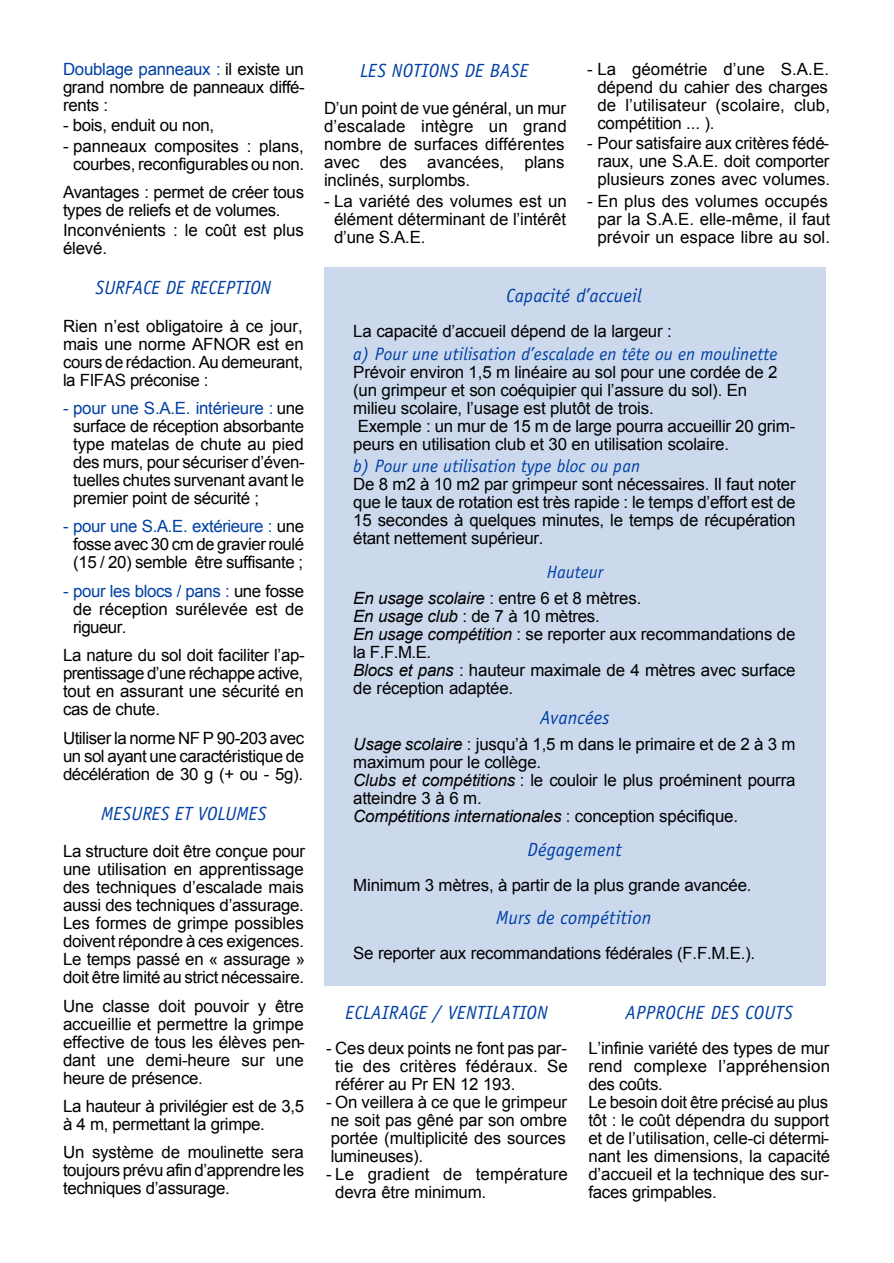
<style>
.page{position:relative;width:894px;height:1263px;background:#fff}
.page>*{position:absolute;margin:0;border:0;box-sizing:border-box;transform-origin:0 0}
.t1{font:italic 19.2px "Officina Sans";letter-spacing:.01em;color:#0040a4}
.t2{font:italic 18px "Officina Sans";color:#0040a4}
.t3{font:16.8px/18px "Arial";letter-spacing:-.01em;color:#000;text-align:justify}
.s1{color:#0040a4}
.s2{font-style:italic}
</style>
<div class="page">
<div style="left:324px;top:267px;width:502px;height:719px;background:#ccd9ed"></div>
<p class="t3" style="left:63px;top:60px;width:243px"><span class="s1">Doublage panneaux :</span> il existe un grand nombre de panneaux diffé&shy;rents :</p>
<p class="t3" style="left:63px;top:116px;width:153px">- bois, enduit ou non,</p>
<p class="t3" style="left:63px;top:137px;width:243px;text-align:right">- panneaux composites : plans, courbes, reconfigurables ou non.</p>
<p class="t3" style="left:63px;top:183px;width:243px">Avantages : permet de créer tous types de reliefs et de volumes.</p>
<p class="t3" style="left:63px;top:221px;width:242px">Inconvénients : le coût est plus élevé.</p>
<p class="t1" style="left:96px;top:277px;width:177px">SURFACE DE RECEPTION</p>
<p class="t3" style="left:63px;top:317px;width:242px">Rien n’est obligatoire à ce jour, mais une norme AFNOR est en cours de rédaction. Au demeurant, la FIFAS préconise :</p>
<p class="t3" style="left:73px;top:399px;width:233px;text-indent:-10px"><span class="s1">- pour une S.A.E. intérieure :</span> une surface de réception absorbante type matelas de chute au pied des murs, pour sécuriser d’éven&shy;tuelles chutes survenant avant le premier point de sécurité ;</p>
<p class="t3" style="left:73px;top:517px;width:233px;text-indent:-10px"><span class="s1">- pour une S.A.E. extérieure :</span> une fosse avec 30 cm de gravier roulé (15 / 20) semble être suffisante ;</p>
<p class="t3" style="left:73px;top:582px;width:233px;text-indent:-10px"><span class="s1">- pour les blocs / pans :</span> une fosse de réception surélevée est de rigueur.</p>
<p class="t3" style="left:63px;top:646px;width:243px">La nature du sol doit faciliter l’ap&shy;prentissage d’une réchappe active, tout en assurant une sécurité en cas de chute.</p>
<p class="t3" style="left:63px;top:730px;width:243px">Utiliser la norme NF P 90-203 avec un sol ayant une caractéristique de décélération de 30 g (+ ou - 5g).</p>
<p class="t1" style="left:101px;top:802px;width:167px">MESURES ET VOLUMES</p>
<p class="t3" style="left:63px;top:842px;width:244px">La structure doit être conçue pour une utilisation en apprentissage des techniques d’escalade mais aussi des techniques d’assurage.<br>Les formes de grimpe possibles doivent répondre à ces exigences.<br>Le temps passé en « assurage » doit être limité au strict nécessaire.</p>
<p class="t3" style="left:63px;top:997px;width:243px">Une classe doit pouvoir y être accueillie et permettre la grimpe effective de tous les élèves pen&shy;dant une demi-heure sur une heure de présence.</p>
<p class="t3" style="left:63px;top:1097px;width:243px">La hauteur à privilégier est de 3,5 à 4 m, permettant la grimpe.</p>
<p class="t3" style="left:63px;top:1144px;width:243px">Un système de moulinette sera toujours prévu afin d’apprendre les techniques d’assurage.</p>
<p class="t1" style="left:360px;top:60px;width:170px">LES NOTIONS DE BASE</p>
<p class="t3" style="left:324px;top:100px;width:244px;text-align:left">D’un point de vue général, un mur d’escalade intègre un grand nombre de surfaces différentes avec des avancées, plans inclinés, surplombs.</p>
<p class="t3" style="left:334px;top:192px;width:234px;text-indent:-10px">- La variété des volumes est un élément déterminant de l’intérêt d’une S.A.E.</p>
<p class="t3" style="left:597px;top:60px;width:234px;text-align:left;text-indent:-10px">- La géométrie d’une S.A.E. dépend du cahier des charges de l’utilisateur (scolaire, club, compétition ... ).</p>
<p class="t3" style="left:597px;top:134px;width:234px;text-indent:-10px">- Pour satisfaire aux critères fédé&shy;raux, une S.A.E. doit comporter plusieurs zones avec volumes.</p>
<p class="t3" style="left:597px;top:192px;width:234px;text-align:left;text-indent:-10px">- En plus des volumes occupés par la S.A.E. elle-même, il faut prévoir un espace libre au sol.</p>
<p class="t1" style="left:506px;top:285px;width:137px">Capacité d’accueil</p>
<p class="t3" style="left:353px;top:322px;width:320px">La capacité d’accueil dépend de la largeur :</p>
<p class="t2" style="left:353px;top:343px;width:426px">a) Pour une utilisation d’escalade en tête ou en moulinette</p>
<p class="t3" style="left:353px;top:363px;width:444px;text-align:left">Prévoir environ 1,5 m linéaire au sol pour une cordée de 2 (un grimpeur et son coéquipier qui l’assure du sol). En<br>milieu scolaire, l’usage est plutôt de trois.<br>Exemple : un mur de 15 m de large pourra accueillir 20 grim&shy;peurs en utilisation club et 30 en utilisation scolaire.</p>
<p class="t2" style="left:353px;top:456px;width:288px">b) Pour une utilisation type bloc ou pan</p>
<p class="t3" style="left:353px;top:475px;width:444px">De 8 m2 à 10 m2 par grimpeur sont nécessaires. Il faut noter que le taux de rotation est très rapide : le temps d’effort est de 15 secondes à quelques minutes, le temps de récupération étant nettement supérieur.</p>
<p class="t2" style="left:547px;top:561px;width:58px">Hauteur</p>
<p class="t3" style="left:353px;top:589px;width:444px;text-align:left"><span class="s2">En usage scolaire</span> : entre 6 et 8 mètres.<br><span class="s2">En usage club</span> : de 7 à 10 mètres.<br><span class="s2">En usage compétition</span> : se reporter aux recommandations de la F.F.M.E.<br><span class="s2">Blocs et pans</span> : hauteur maximale de 4 mètres avec surface de réception adaptée.</p>
<p class="t1" style="left:540px;top:706px;width:71px">Avancées</p>
<p class="t3" style="left:353px;top:735px;width:444px;text-align:left"><span class="s2">Usage scolaire</span> : jusqu’à 1,5 m dans le primaire et de 2 à 3 m maximum pour le collège.<br><span class="s2">Clubs et compétitions</span> : le couloir le plus proéminent pourra atteindre 3 à 6 m.<br><span class="s2">Compétitions internationales</span> : conception spécifique.</p>
<p class="t1" style="left:528px;top:838px;width:96px">Dégagement</p>
<p class="t3" style="left:353px;top:876px;width:400px">Minimum 3 mètres, à partir de la plus grande avancée.</p>
<p class="t1" style="left:496px;top:907px;width:157px">Murs de compétition</p>
<p class="t3" style="left:353px;top:944px;width:403px">Se reporter aux recommandations fédérales (F.F.M.E.).</p>
<p class="t1" style="left:345px;top:1001px;width:204px">ECLAIRAGE / VENTILATION</p>
<p class="t3" style="left:335px;top:1039px;width:234px;text-indent:-9px">- Ces deux points ne font pas par&shy;tie des critères fédéraux. Se référer au Pr EN 12 193.</p>
<p class="t3" style="left:326px;top:1093px;width:242px">- On veillera à ce que le grimpeur ne soit pas gêné par son ombre portée (multiplicité des sources lumineuses).</p>
<p class="t3" style="left:335px;top:1165px;width:234px;text-indent:-9px">- Le gradient de température devra être minimum.</p>
<p class="t1" style="left:626px;top:1001px;width:169px">APPROCHE DES COUTS</p>
<p class="t3" style="left:588px;top:1039px;width:243px;text-align:left">L’infinie variété des types de mur rend complexe l’appréhension des coûts.<br>Le besoin doit être précisé au plus tôt : le coût dépendra du support et de l’utilisation, celle-ci détermi&shy;nant les dimensions, la capacité d’accueil et la technique des sur&shy;faces grimpables.</p>
</div>
